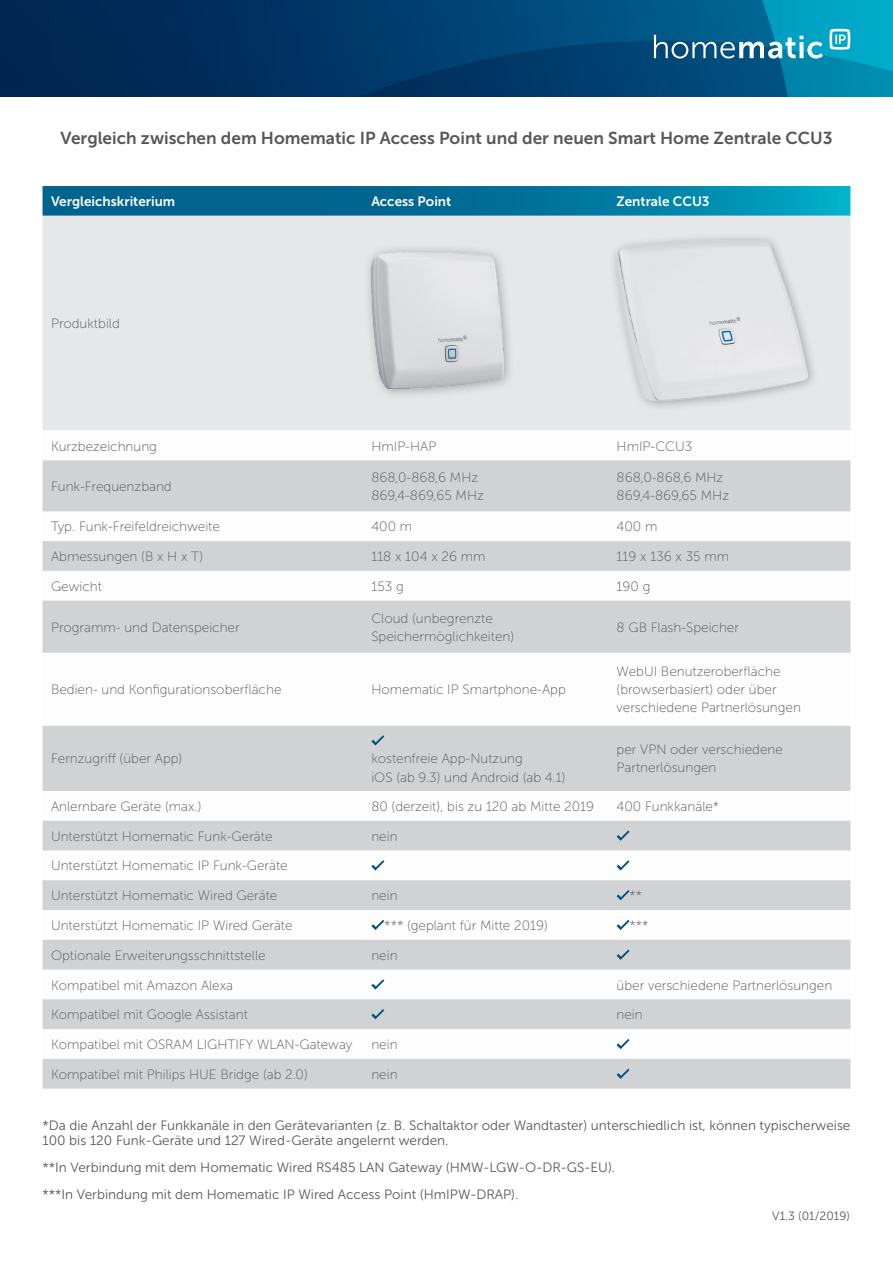
<style>
.page{position:relative;width:893px;height:1263px;background:#fff}
.page>*{position:absolute;margin:0;border:0;box-sizing:border-box;transform-origin:0 0}
.Fließtext_fett{font:17.25px "Museo Sans 700";color:#57585a}
.Tabelleninhalt_Nr_Be{font:13.5px/18px "Museo Sans 100";color:#57585a}
.Fließtext{font:13.5px/15px "Museo Sans 300";color:#57585a}
.Tabelleninhalt_Nr_Be-2{font:13.5px "Museo Sans 700";color:#fff}
.Fließtext-2{font:12px "Museo Sans 300";color:#57585a}
</style>
<div class="page">
<svg style="left:43px;top:186px;width:807px;height:30px;background:#03769d"></svg>
<div style="left:43px;top:216px;width:807px;height:214px;background:#e6e7e9"></div>
<svg style="left:43px;top:460px;width:807px;height:629px;fill:#d1d2d4"></svg>
<div style="left:363px;top:244px;width:151px;height:156px;background:#231f20;opacity:.35"></div>
<img style="left:371px;top:253px;width:132px;height:136px">
<div style="left:609px;top:233px;width:210px;height:179px;background:#231f20;opacity:.35"></div>
<img style="left:617px;top:241px;width:191px;height:160px">
<svg style="left:371px;top:735px;width:13px;height:10px"></svg>
<svg style="left:617px;top:830px;width:12px;height:11px"></svg>
<svg style="left:371px;top:860px;width:13px;height:10px"></svg>
<svg style="left:617px;top:860px;width:12px;height:10px"></svg>
<svg style="left:617px;top:890px;width:12px;height:10px"></svg>
<svg style="left:371px;top:920px;width:13px;height:10px"></svg>
<svg style="left:617px;top:920px;width:12px;height:10px"></svg>
<svg style="left:617px;top:949px;width:12px;height:11px"></svg>
<svg style="left:371px;top:979px;width:13px;height:10px"></svg>
<svg style="left:371px;top:1009px;width:13px;height:10px"></svg>
<svg style="left:617px;top:1039px;width:12px;height:10px"></svg>
<svg style="left:617px;top:1068px;width:12px;height:11px"></svg>
<img style="left:0;top:0;width:893px;height:97px">
<svg style="left:654px;top:35px;width:169px;height:24px"></svg>
<svg style="left:829px;top:29px;width:21px;height:21px"></svg>
<p class="Fließtext_fett" style="left:60px;top:128px;width:774px">Vergleich zwischen dem Homematic IP Access Point und der neuen Smart Home Zentrale CCU3</p>
<p class="Tabelleninhalt_Nr_Be-2" style="left:51px;top:194px;width:126px">Vergleichskriterium</p>
<p class="Tabelleninhalt_Nr_Be-2" style="left:371px;top:194px;width:81px">Access Point</p>
<p class="Tabelleninhalt_Nr_Be-2" style="left:617px;top:194px;width:95px">Zentrale CCU3</p>
<p class="Tabelleninhalt_Nr_Be" style="left:51px;top:315px;width:70px">Produktbild</p>
<p class="Tabelleninhalt_Nr_Be" style="left:51px;top:437px;width:108px">Kurzbezeichnung</p>
<p class="Tabelleninhalt_Nr_Be" style="left:371px;top:437px;width:67px">HmIP-HAP</p>
<p class="Tabelleninhalt_Nr_Be" style="left:617px;top:437px;width:77px">HmIP-CCU3</p>
<p class="Tabelleninhalt_Nr_Be" style="left:51px;top:477px;width:122px">Funk-Frequenzband</p>
<p class="Tabelleninhalt_Nr_Be" style="left:371px;top:468px;width:108px">868,0-868,6 MHz</p>
<p class="Tabelleninhalt_Nr_Be" style="left:371px;top:486px;width:114px">869,4-869,65 MHz</p>
<p class="Tabelleninhalt_Nr_Be" style="left:617px;top:468px;width:108px">868,0-868,6 MHz</p>
<p class="Tabelleninhalt_Nr_Be" style="left:617px;top:486px;width:114px">869,4-869,65 MHz</p>
<p class="Tabelleninhalt_Nr_Be" style="left:51px;top:518px;width:170px">Typ. Funk-Freifeldreichweite</p>
<p class="Tabelleninhalt_Nr_Be" style="left:371px;top:518px;width:42px">400 m</p>
<p class="Tabelleninhalt_Nr_Be" style="left:617px;top:518px;width:42px">400 m</p>
<p class="Tabelleninhalt_Nr_Be" style="left:51px;top:548px;width:154px">Abmessungen (B x H x T)</p>
<p class="Tabelleninhalt_Nr_Be" style="left:371px;top:548px;width:116px">118 x 104 x 26 mm</p>
<p class="Tabelleninhalt_Nr_Be" style="left:617px;top:548px;width:114px">119 x 136 x 35 mm</p>
<p class="Tabelleninhalt_Nr_Be" style="left:51px;top:577px;width:52px">Gewicht</p>
<p class="Tabelleninhalt_Nr_Be" style="left:371px;top:577px;width:34px">153 g</p>
<p class="Tabelleninhalt_Nr_Be" style="left:617px;top:577px;width:35px">190 g</p>
<p class="Tabelleninhalt_Nr_Be" style="left:51px;top:618px;width:190px">Programm- und Datenspeicher</p>
<p class="Tabelleninhalt_Nr_Be" style="left:371px;top:609px;width:144px">Cloud (unbegrenzte<br>Speichermöglichkeiten)</p>
<p class="Tabelleninhalt_Nr_Be" style="left:617px;top:618px;width:124px">8 GB Flash-Speicher</p>
<p class="Tabelleninhalt_Nr_Be" style="left:51px;top:681px;width:232px">Bedien- und Konfigurationsoberfläche</p>
<p class="Tabelleninhalt_Nr_Be" style="left:371px;top:681px;width:196px">Homematic IP Smartphone-App</p>
<p class="Tabelleninhalt_Nr_Be" style="left:51px;top:750px;width:133px">Fernzugriff (über App)</p>
<p class="Tabelleninhalt_Nr_Be" style="left:371px;top:750px;width:153px">kostenfreie App-Nutzung</p>
<p class="Tabelleninhalt_Nr_Be" style="left:371px;top:768px;width:196px">iOS (ab 9.3) und Android (ab 4.1)</p>
<p class="Tabelleninhalt_Nr_Be" style="left:617px;top:663px;width:186px">WebUI Benutzeroberfläche (browserbasiert) oder über verschiedene Partnerlösungen</p>
<p class="Tabelleninhalt_Nr_Be" style="left:617px;top:741px;width:168px">per VPN oder verschiedene<br>Partnerlösungen</p>
<p class="Tabelleninhalt_Nr_Be" style="left:51px;top:797px;width:152px">Anlernbare Geräte (max.)</p>
<p class="Tabelleninhalt_Nr_Be" style="left:371px;top:797px;width:224px">80 (derzeit), bis zu 120 ab Mitte 2019</p>
<p class="Tabelleninhalt_Nr_Be" style="left:617px;top:797px;width:104px">400 Funkkanäle*</p>
<p class="Tabelleninhalt_Nr_Be" style="left:51px;top:827px;width:223px">Unterstützt Homematic Funk-Geräte</p>
<p class="Tabelleninhalt_Nr_Be" style="left:371px;top:827px;width:28px">nein</p>
<p class="Tabelleninhalt_Nr_Be" style="left:51px;top:857px;width:238px">Unterstützt Homematic IP Funk-Geräte</p>
<p class="Tabelleninhalt_Nr_Be" style="left:51px;top:887px;width:228px">Unterstützt Homematic Wired Geräte</p>
<p class="Tabelleninhalt_Nr_Be" style="left:371px;top:887px;width:28px">nein</p>
<p class="Tabelleninhalt_Nr_Be" style="left:629px;top:887px;width:14px">**</p>
<p class="Tabelleninhalt_Nr_Be" style="left:51px;top:916px;width:243px">Unterstützt Homematic IP Wired Geräte</p>
<p class="Tabelleninhalt_Nr_Be" style="left:384px;top:916px;width:165px">*** (geplant für Mitte 2019)</p>
<p class="Tabelleninhalt_Nr_Be" style="left:629px;top:916px;width:21px">***</p>
<p class="Tabelleninhalt_Nr_Be" style="left:51px;top:946px;width:216px">Optionale Erweiterungsschnittstelle</p>
<p class="Tabelleninhalt_Nr_Be" style="left:371px;top:946px;width:28px">nein</p>
<p class="Tabelleninhalt_Nr_Be" style="left:51px;top:976px;width:184px">Kompatibel mit Amazon Alexa</p>
<p class="Tabelleninhalt_Nr_Be" style="left:617px;top:976px;width:217px">über verschiedene Partnerlösungen</p>
<p class="Tabelleninhalt_Nr_Be" style="left:51px;top:1006px;width:198px">Kompatibel mit Google Assistant</p>
<p class="Tabelleninhalt_Nr_Be" style="left:617px;top:1006px;width:28px">nein</p>
<p class="Tabelleninhalt_Nr_Be" style="left:51px;top:1035px;width:303px">Kompatibel mit OSRAM LIGHTIFY WLAN-Gateway</p>
<p class="Tabelleninhalt_Nr_Be" style="left:371px;top:1035px;width:28px">nein</p>
<p class="Tabelleninhalt_Nr_Be" style="left:51px;top:1065px;width:258px">Kompatibel mit Philips HUE Bridge (ab 2.0)</p>
<p class="Tabelleninhalt_Nr_Be" style="left:371px;top:1065px;width:28px">nein</p>
<p class="Fließtext" style="left:43px;top:1117px;width:809px">*Da die Anzahl der Funkkanäle in den Gerätevarianten (z. B. Schaltaktor oder Wandtaster) unterschiedlich ist, können typischerweise<br>100 bis 120 Funk-Geräte und 127 Wired-Geräte angelernt werden.</p>
<p class="Fließtext" style="left:43px;top:1159px;width:574px">**In Verbindung mit dem Homematic Wired RS485 LAN Gateway (HMW-LGW-O-DR-GS-EU).</p>
<p class="Fließtext" style="left:43px;top:1186px;width:477px">***In Verbindung mit dem Homematic IP Wired Access Point (HmIPW-DRAP).</p>
<p class="Fließtext-2" style="left:772px;top:1210px;width:79px">V1.3 (01/2019)</p>
</div>
